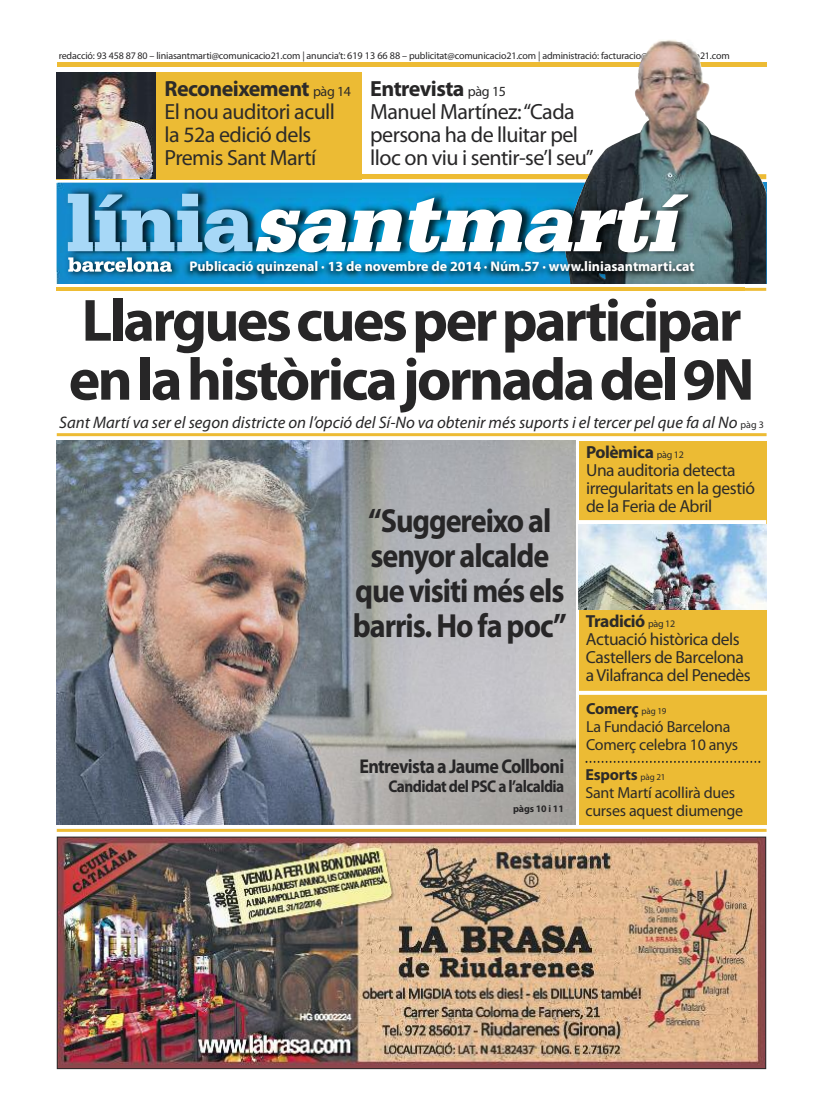
<style>
.page{position:relative;width:823px;height:1106px;background:#fff}
.page>*{position:absolute;margin:0;border:0;box-sizing:border-box;transform-origin:0 0}
.t1{font:italic 900 85px "Serifa";color:#fff}
.t2{font:700 60px/59px "Myriad Pro";letter-spacing:-.045em;color:#272627}
.t3{font:700 33.5px/35px "Myriad Pro";letter-spacing:-.035em;color:#272627;text-align:center;scale:.9 1}
.t4{font:22px/23px "Myriad Pro";letter-spacing:-.025em;color:#272627}
.t5{font:22px/23px "Myriad Pro";letter-spacing:-.025em;color:#2d2b29}
.t6{font:700 20px "Myriad Pro";letter-spacing:-.035em;color:#272627;scale:.9 1}
.t7{font:17.5px/18px "Myriad Pro";letter-spacing:-.025em;color:#2d2b29}
.t8{font:700 17px "Myriad Pro";letter-spacing:-.035em;color:#272627;scale:.9 1}
.t9{font:italic 16.8px "Myriad Pro";color:#272627}
.t10{font:16px/18px "Myriad Pro";letter-spacing:-.015em;color:#2d2b29}
.t11{font:700 14px "Myriad Pro";color:#fff}
.t12{font:10px "Myriad Pro";letter-spacing:-.015em;color:#272627}
.t13{font:700 10px "Myriad Pro";letter-spacing:-.015em;color:#272627}
.s1{font-size:10.2px}
.s2{font-weight:700}
.s3{font-size:14px}
.s4{font-style:normal;color:#a7d8f7}
.s5{font-style:normal;font-size:10px}
.s6{font-size:10px}
.s7{font-size:9px}
</style>
<div class="page">
<div style="left:57px;top:62px;width:708px;height:5px;background:#edbb34"></div>
<svg style="left:56px;top:171px;width:711px;height:11px"></svg>
<img style="left:59px;top:838px;width:704px;height:229px">
<div style="left:57px;top:836px;width:708px;height:233px;border:1px solid #272627"></div>
<hr style="left:57px;top:829px;width:709px;height:3px;background:#edbb34">
<hr style="left:57px;top:288px;width:708px;height:3px;background:#edbb34">
<svg style="left:707px;top:183px;width:58px;height:101px;background:#2e3b42"></svg>
<div style="left:57px;top:72px;width:304px;height:107px;background:#ecbb34"></div>
<img style="left:564px;top:40px;width:156px;height:238px">
<img style="left:586px;top:287px;width:158px;height:1px">
<img style="left:56px;top:175px;width:530px;height:116px">
<img style="left:361px;top:175px;width:227px;height:4px">
<img style="left:57px;top:183px;width:508px;height:101px">
<img style="left:68px;top:257px;width:101px;height:15px">
<img style="left:155px;top:175px;width:206px;height:4px">
<img style="left:564px;top:181px;width:21px;height:73px">
<svg style="left:169px;top:261px;width:3px;height:11px"></svg>
<img style="left:565px;top:254px;width:142px;height:30px">
<img style="left:57px;top:441px;width:517px;height:383px">
<hr style="left:57px;top:433px;width:709px;height:3px;background:#edbb34">
<div style="left:578px;top:441px;width:187px;height:383px;background:#ecbb34"></div>
<svg style="left:578px;top:520px;width:187px;height:4px"></svg>
<svg style="left:578px;top:691px;width:189px;height:4px"></svg>
<img style="left:578px;top:524px;width:187px;height:85px">
<svg style="left:585px;top:761px;width:174px;height:2px"></svg>
<img style="left:57px;top:72px;width:98px;height:107px">
<p class="t12" style="left:59px;top:52px;width:672px">redacció: 93 458 87 80 – liniasantmarti@comunicacio21.com | anuncia’t: <span class="s1">619 13 66 88</span> – publicitat@comunicacio21.com | administració: facturacio@comunicacio21.com</p>
<p class="t5" style="left:164px;top:79px;width:188px"><span class="s2">Reconeixement</span> <span class="s3">pàg 14<br></span>El nou auditori acull la 52a edició dels<br>Premis Sant Martí</p>
<p class="t4" style="left:370px;top:78px;width:225px"><span class="s2">Entrevista</span> <span class="s3">pàg 15<br></span>Manuel Martínez:“Cada persona ha de lluitar pel lloc on viu i sentir-se’l seu”</p>
<h1 class="t1" style="left:66px;top:194px;width:610px"><span class="s4">l í n i a</span> santmartí</h1>
<p class="t11" style="left:189px;top:261px;width:506px">Publicació quinzenal · 13 de novembre de 2014 · Núm.57 · www.liniasantmarti.cat</p>
<h2 class="t2" style="left:69px;top:296px;width:687px">Llarguescuesperparticipar enlahistòricajornadadel9N</h2>
<p class="t9" style="left:59px;top:415px;width:705px">Sant Martí va ser el segon districte on l’opció del Sí-No va obtenir més suports i el tercer pel que fa al No <span class="s5">pàg 3</span></p>
<h3 class="t3" style="left:352px;top:506px;width:239px">“Suggereixo al senyor alcalde que visiti més els barris. Ho fa poc”</h3>
<p class="t6" style="left:359px;top:758px;width:229px">Entrevista a Jaume Collboni</p>
<p class="t8" style="left:388px;top:779px;width:197px">Candidat del PSC a l’alcaldia</p>
<p class="t13" style="left:512px;top:805px;width:52px">pàgs 10 i 11</p>
<p class="t7" style="left:585px;top:444px;width:170px"><span class="s2">Polèmica</span> <span class="s6">pàg 12<br></span>Una auditoria detecta irregularitats en la gestió de la Feria de Abril</p>
<p class="t7" style="left:585px;top:613px;width:166px"><span class="s2">Tradició</span> <span class="s6">pàg 12<br></span>Actuació històrica dels<br>Castellers de Barcelona aVilafranca del Penedès</p>
<p class="t10" style="left:585px;top:700px;width:154px"><span class="s2">Comerç</span> <span class="s7">pàg 19<br></span>La Fundació Barcelona<br>Comerç celebra 10 anys</p>
<p class="t10" style="left:585px;top:766px;width:159px"><span class="s2">Esports</span> <span class="s7">pàg 21<br></span>Sant Martí acollirà dues curses aquest diumenge</p>
</div>
